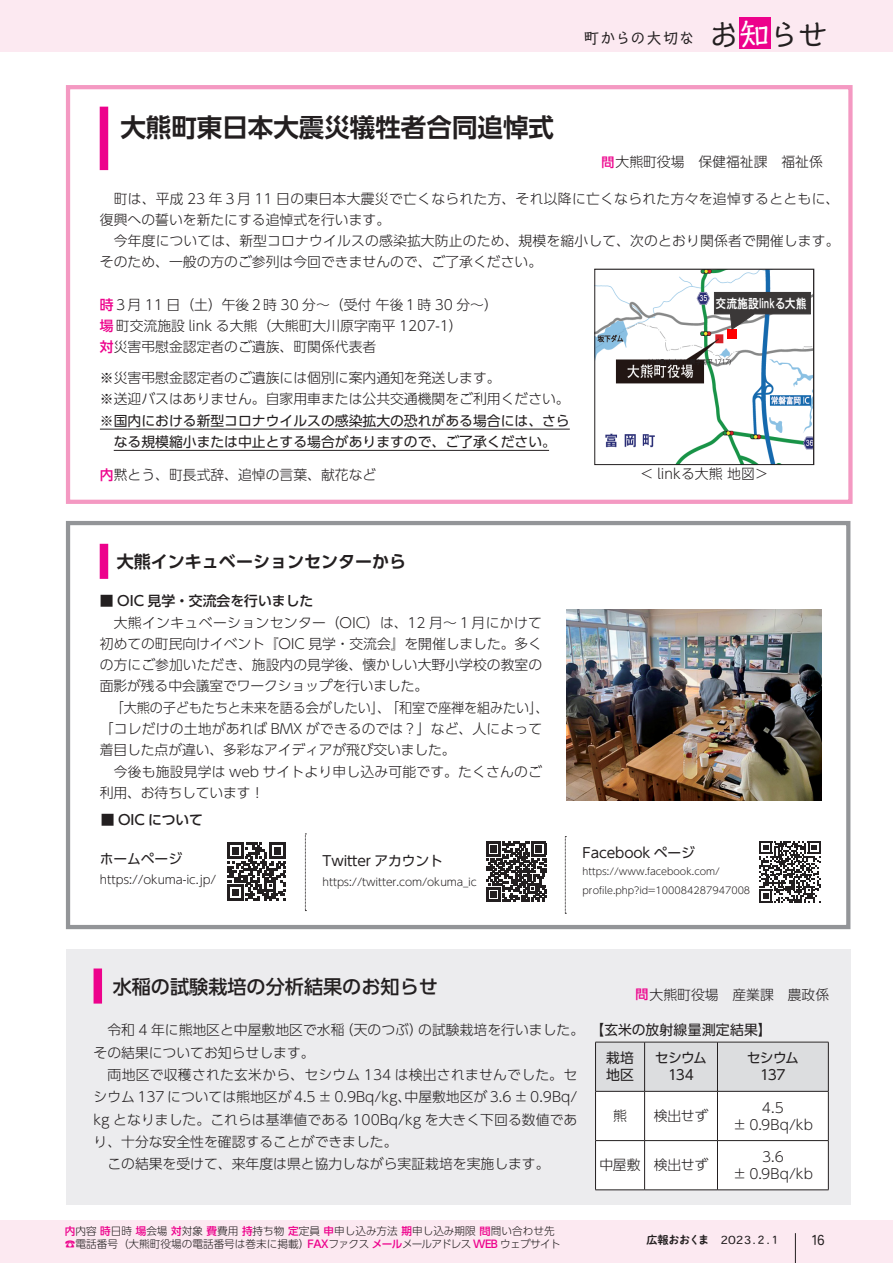
<style>
.page{position:relative;width:893px;height:1263px;background:#fff}
.page>*{position:absolute;margin:0;border:0;box-sizing:border-box;transform-origin:0 0}
.t1{font:31.95px "Talking Std";color:#231f20}
.t2{font:700 25.5px "UD Shin Go Pro De";color:#231f20}
.t3{font:500 19.2px "UD Shin Go Pro";color:#231f20}
.t4{font:700 16.95px "UD Shin Go Pro De";color:#231f20}
.t5{font:16.05px "Talking Std";letter-spacing:-.005em;color:#231f20}
.t6{font:300 13.8px/21.3px "UD Shin Go Pro";color:#231f20}
.t7{font:300 13.8px/22.4px "UD Shin Go Pr 6";color:#231f20}
.t8{font:13.8px/17px "UD Shin Go Pro";color:#231f20;text-align:center}
.t9{font:300 13.8px "UD Shin Go Pro";letter-spacing:.02em;color:#231f20}
.t10{font:300 13.8px "UD Shin Go Pro";color:#231f20;scale:.95 1}
.t11{font:300 13.8px "UD Shin Go Pr 6";letter-spacing:.02em;color:#231f20}
.t12{font:300 13.8px "UD Shin Go Pro";letter-spacing:.025em;color:#231f20}
.t13{font:500 13.8px "UD Shin Go Pro";color:#231f20}
.t14{font:13.8px "Heisei Maru Go Std W4";color:#231f20;scale:.8 1}
.t15{font:12.6px "HGP Gothic E";color:#fff;scale:.86 1}
.t16{font:300 11.7px "UD Shin Go Pro";letter-spacing:-.01em;color:#231f20}
.t17{font:11.1px "Heisei Maru Go Std W4";color:#231f20}
.t18{font:11.1px "P Shuei NM Go Std N B";letter-spacing:-.035em;color:#231f20}
.t19{font:300 10.65px "UD Shin Go Pro";color:#231f20}
.t20{font:300 10.65px "UD Shin Go Pro";letter-spacing:-.06em;color:#231f20}
.t21{font:300 9.6px/19.2px "UD Shin Go Pro";color:#231f20}
.s1{color:#fff}
.s2{font-weight:500;font-size:13.05px;color:#ed028c}
.s3{font-weight:500;color:#ed028c}
.s4{font-weight:500;font-size:10.35px;color:#ed028c}
</style>
<div class="page">
<div style="left:0;top:0;width:893px;height:51px;background:#fce9f1"></div>
<div style="left:739px;top:18px;width:32px;height:31px;background:#ed028c"></div>
<div style="left:0;top:1220px;width:893px;height:43px;background:#fce9f1"></div>
<div style="left:66px;top:85px;width:787px;height:419px;border:4px solid #f499c2"></div>
<div style="left:100px;top:107px;width:8px;height:63px;background:#ed028c"></div>
<hr style="left:100px;top:429px;width:470px;height:1px;background:#231f20">
<hr style="left:114px;top:450px;width:435px;height:1px;background:#231f20">
<svg style="left:597px;top:271px;width:215px;height:192px"></svg>
<div style="left:595px;top:269px;width:219px;height:196px;border:1px solid #231f20"></div>
<div style="left:66px;top:521px;width:784px;height:408px;border:4px solid #939598"></div>
<div style="left:66px;top:949px;width:784px;height:255px;background:#ececee"></div>
<div style="left:94px;top:968px;width:8px;height:35px;background:#ed028c"></div>
<div style="left:100px;top:544px;width:8px;height:35px;background:#ed028c"></div>
<img style="left:567px;top:609px;width:255px;height:191px">
<svg style="left:227px;top:843px;width:58px;height:58px"></svg>
<svg style="left:486px;top:842px;width:60px;height:60px"></svg>
<svg style="left:759px;top:841px;width:62px;height:61px"></svg>
<svg style="left:305px;top:834px;width:1px;height:77px"></svg>
<svg style="left:565px;top:836px;width:1px;height:78px"></svg>
<div style="left:595px;top:1042px;width:233px;height:148px;background:#fff"></div>
<div style="left:596px;top:1043px;width:232px;height:48px;background:#dcdddf"></div>
<hr style="left:595px;top:1042px;width:50px;height:1px;background:#231f20">
<hr style="left:595px;top:1042px;width:1px;height:49px;background:#231f20">
<hr style="left:645px;top:1042px;width:72px;height:1px;background:#231f20">
<hr style="left:644px;top:1042px;width:1px;height:49px;background:#231f20">
<hr style="left:717px;top:1042px;width:111px;height:1px;background:#231f20">
<hr style="left:717px;top:1042px;width:1px;height:49px;background:#231f20">
<hr style="left:828px;top:1042px;width:1px;height:49px;background:#231f20">
<hr style="left:595px;top:1091px;width:50px;height:1px;background:#231f20">
<hr style="left:595px;top:1091px;width:1px;height:49px;background:#231f20">
<hr style="left:645px;top:1091px;width:72px;height:1px;background:#231f20">
<hr style="left:644px;top:1091px;width:1px;height:49px;background:#231f20">
<hr style="left:717px;top:1091px;width:111px;height:1px;background:#231f20">
<hr style="left:717px;top:1091px;width:1px;height:49px;background:#231f20">
<hr style="left:828px;top:1091px;width:1px;height:49px;background:#231f20">
<hr style="left:595px;top:1140px;width:50px;height:1px;background:#231f20">
<hr style="left:595px;top:1141px;width:1px;height:48px;background:#231f20">
<hr style="left:645px;top:1140px;width:72px;height:1px;background:#231f20">
<hr style="left:644px;top:1141px;width:1px;height:48px;background:#231f20">
<hr style="left:717px;top:1140px;width:111px;height:1px;background:#231f20">
<hr style="left:717px;top:1141px;width:1px;height:48px;background:#231f20">
<hr style="left:828px;top:1141px;width:1px;height:48px;background:#231f20">
<hr style="left:595px;top:1189px;width:50px;height:1px;background:#231f20">
<hr style="left:645px;top:1189px;width:72px;height:1px;background:#231f20">
<hr style="left:717px;top:1189px;width:111px;height:1px;background:#231f20">
<hr style="left:795px;top:1233px;width:1px;height:30px;background:#231f20">
<p class="t2" style="left:120px;top:107px;width:435px">大熊町東日本大震災犠牲者合同追悼式</p>
<p class="t5" style="left:583px;top:26px;width:113px">町からの大切な</p>
<p class="t1" style="left:708px;top:10px;width:122px">お<span class="s1">知</span>らせ</p>
<p class="t6" style="left:601px;top:151px;width:223px"><span class="s2">問</span>大熊町役場　保健福祉課　福祉係</p>
<p class="t9" style="left:114px;top:187px;width:727px">町は、平成 23 年３月 11 日の東日本大震災で亡くなられた方、それ以降に亡くなられた方々を追悼するとともに、</p>
<p class="t6" style="left:100px;top:208px;width:292px">復興への誓いを新たにする追悼式を行います。</p>
<p class="t6" style="left:114px;top:230px;width:727px">今年度については、新型コロナウイルスの感染拡大防止のため、規模を縮小して、次のとおり関係者で開催します。</p>
<p class="t6" style="left:100px;top:251px;width:444px">そのため、一般の方のご参列は今回できませんので、ご了承ください。</p>
<p class="t6" style="left:100px;top:293px;width:399px"><span class="s3">時</span>３月 11 日（土）午後２時 30 分～（受付午後１時 30 分~(<span class="s3">場</span>町交流施設 link る大熊（大熊町大川原字南平 1207-1(<br><span class="s3">対</span>災害弔慰金認定者のご遺族、町関係代表者</p>
<p class="t6" style="left:100px;top:367px;width:402px">※災害弔慰金認定者のご遺族には個別に案内通知を発送します。</p>
<p class="t6" style="left:100px;top:388px;width:471px">※送迎バスはありません。自家用車または公共交通機関をご利用ください。</p>
<p class="t8" style="left:100px;top:412px;width:471px">※国内における新型コロナウイルスの感染拡大の恐れがある場合には、さら</p>
<p class="t8" style="left:114px;top:433px;width:444px">なる規模縮小または中止とする場合がありますので、ご了承ください。</p>
<p class="t6" style="left:100px;top:463px;width:278px"><span class="s3">内</span>黙とう、町長式辞、追悼の言葉、献花など</p>
<p class="t15" style="left:715px;top:297px;width:108px">交流施設linkる大熊</p>
<p class="t6" style="left:640px;top:463px;width:130px">＜ linkる大熊地図&lt;</p>
<p class="t4" style="left:100px;top:548px;width:308px">　大熊インキュベーションセンターから</p>
<p class="t13" style="left:100px;top:590px;width:215px">■ OIC 見学・交流会を行いました</p>
<p class="t12" style="left:114px;top:611px;width:430px">大熊インキュベーションセンター（OIC）は、12 月～１月にかけて</p>
<p class="t6" style="left:100px;top:632px;width:444px">初めての町民向けイベント『OIC 見学・交流会』を開催しました。多く</p>
<p class="t6" style="left:100px;top:654px;width:444px">の方にご参加いただき、施設内の見学後、懐かしい大野小学校の教室の</p>
<p class="t6" style="left:100px;top:675px;width:330px">面影が残る中会議室でワークショップを行いました。</p>
<p class="t10" style="left:111px;top:696px;width:463px">「大熊の子どもたちと未来を語る会がしたい」、「和室で座禅を組みたい、「</p>
<p class="t6" style="left:100px;top:718px;width:444px">「コレだけの土地があれば BMX ができるのでは？」など、人によって</p>
<p class="t6" style="left:100px;top:739px;width:357px">着目した点が違い、多彩なアイディアが飛び交いました。</p>
<p class="t6" style="left:114px;top:760px;width:430px">今後も施設見学は web サイトより申し込み可能です。たくさんのご</p>
<p class="t6" style="left:100px;top:781px;width:166px">利用、お待ちしています!</p>
<p class="t13" style="left:101px;top:809px;width:103px">■ OIC について</p>
<p class="t8" style="left:100px;top:849px;width:84px">ホームページ</p>
<p class="t16" style="left:100px;top:870px;width:118px">https://okuma i c- j p. /</p>
<p class="t8" style="left:323px;top:852px;width:122px">Twitter アカウント</p>
<p class="t19" style="left:323px;top:874px;width:156px">https://twitter.com/okuma_ic</p>
<p class="t3" style="left:94px;top:971px;width:346px">　水稲の試験栽培の分析結果のお知らせ</p>
<p class="t8" style="left:583px;top:843px;width:114px">Facebook ページ</p>
<p class="t21" style="left:583px;top:861px;width:169px">https://www.facebook.com/ profile.php?id=100084287947008</p>
<p class="t6" style="left:635px;top:983px;width:195px"><span class="s2">問</span>大熊町役場　産業課　農政係</p>
<p class="t7" style="left:340px;top:1018px;width:84px">（天のつぶ）</p>
<p class="t7" style="left:94px;top:1018px;width:252px">　令和 4 年に熊地区と中屋敷地区で水稲</p>
<p class="t7" style="left:94px;top:1041px;width:223px">その結果についてお知らせします。</p>
<p class="t11" style="left:94px;top:1063px;width:485px">　両地区で収穫された玄米から、セシウム 134 は検出されませんでした。セ</p>
<p class="t7" style="left:404px;top:1085px;width:174px">中屋敷地区が 3.6 ± 0.9Bq/</p>
<p class="t7" style="left:418px;top:1018px;width:167px">の試験栽培を行いました。</p>
<p class="t7" style="left:94px;top:1085px;width:485px">シウム 137 については熊地区が 4.5 ± 0.9Bq/kg、<br>kg となりました。これらは基準値である 100Bq/kg を大きく下回る数値であり、十分な安全性を確認することができました。<br>　この結果を受けて、来年度は県と協力しながら実証栽培を実施します。</p>
<p class="t8" style="left:590px;top:1021px;width:183px">【玄米の放射線量測定結果【</p>
<p class="t8" style="left:606px;top:1049px;width:30px;text-align:left">栽培地区</p>
<p class="t8" style="left:655px;top:1049px;width:54px">セシウム<br>134</p>
<p class="t8" style="left:747px;top:1049px;width:54px">セシウム<br>137</p>
<p class="t6" style="left:762px;top:1096px;width:23px">4.5</p>
<p class="t6" style="left:654px;top:1105px;width:56px">検出せず</p>
<p class="t6" style="left:613px;top:1105px;width:15px">熊</p>
<p class="t6" style="left:733px;top:1113px;width:82px">± 0.9Bq/kb</p>
<p class="t6" style="left:762px;top:1145px;width:23px">3.6</p>
<p class="t6" style="left:654px;top:1154px;width:56px">検出せず</p>
<p class="t6" style="left:599px;top:1154px;width:43px">中屋敷</p>
<p class="t6" style="left:733px;top:1162px;width:82px">± 0.9Bq/kb</p>
<p class="t19" style="left:65px;top:1222px;width:491px"><span class="s3">内</span>内容<span class="s3">時</span>日時<span class="s3">場</span>会場<span class="s3">対</span>対象<span class="s3">費</span>費用<span class="s3">持</span>持ち物<span class="s3">定</span>定員<span class="s3">申</span>申し込み方法<span class="s3">期</span>申し込み期限<span class="s4">問</span>問い合わせ先</p>
<p class="t20" style="left:307px;top:1235px;width:255px"><span class="s3">FAX</span>ファクス<span class="s3">メール</span>メールアドレス <span class="s3">WEB</span> ウェブサイト</p>
<p class="t19" style="left:65px;top:1235px;width:246px"><span class="s3">☎</span>電話番号（大熊町役場の電話番号は巻末に掲載）</p>
<p class="t18" style="left:646px;top:1232px;width:64px">広報おおくま</p>
<p class="t17" style="left:721px;top:1232px;width:62px">2023 .２.１</p>
<p class="t14" style="left:811px;top:1231px;width:18px">16</p>
</div>
